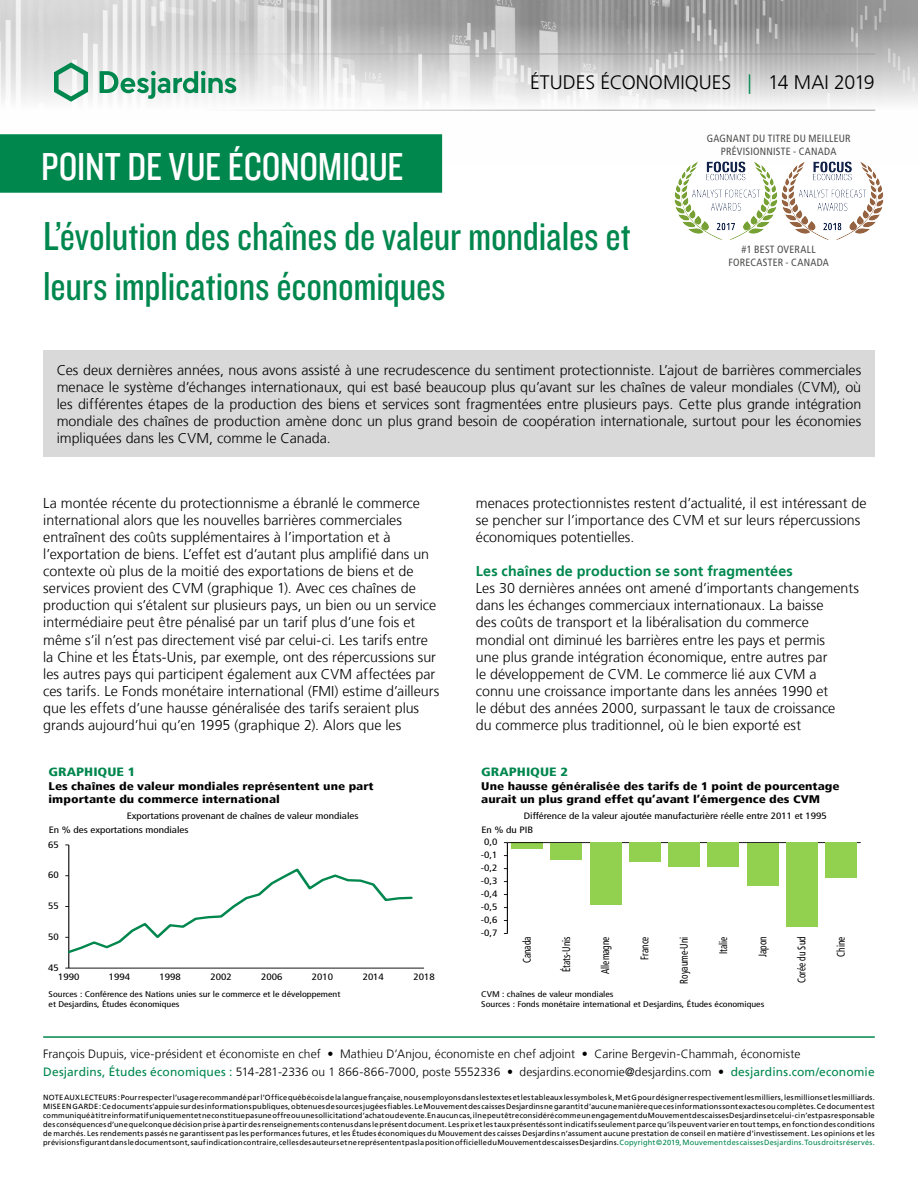
<style>
.page{position:relative;width:918px;height:1188px;background:#fff}
.page>*{position:absolute;margin:0;border:0;box-sizing:border-box;transform-origin:0 0}
.t1{font:42px "Knockout 29 Junior Ltweight";letter-spacing:-.005em;color:#00874e}
.t2{font:40.5px "Knockout 29 Junior Ltweight";letter-spacing:-.005em;color:#fff}
.t3{font:300 19.5px "Frutiger LT";color:#000}
.t4{font:300 14.25px/17.1px "Frutiger LT";color:#000}
.t5{font:700 14.25px "Frutiger LT";letter-spacing:.01em;color:#00874e}
.t6{font:300 12px/18.1px "Frutiger LT";letter-spacing:.005em;color:#000}
.t7{font:900 condensed 12px "Frutiger LT";color:#00874e;scale:1.2 1}
.t8{font:900 condensed 11.1px "Frutiger LT";color:#000;scale:1.2 1}
.t9{font:condensed 11.1px "Frutiger LT";color:#000;scale:.83 1}
.t10{font:condensed 10.5px/12.6px "Frutiger LT";letter-spacing:.025em;color:#4a4a49;text-align:center}
.t11{font:condensed 9.3px/13px "Frutiger LT";color:#000;text-align:center;scale:1.2 1}
.t12{font:condensed 9.15px/13px "Frutiger LT";color:#000;scale:1.2 1}
.t13{font:condensed 8.25px "Frutiger LT";color:#000;scale:1.2 1}
.t14{font:7.5px/9px "Frutiger LT";letter-spacing:.025em;color:#000;text-align:justify}
.s1{color:#00874e}
.s2{font-weight:400;color:#00874e}
</style>
<div class="page">
<img style="left:0;top:0;width:918px;height:164px">
<hr style="left:43px;top:54px;width:832px;height:1px;background:#9d9d9c">
<hr style="left:43px;top:110px;width:832px;height:1px;background:#9d9d9c">
<svg style="left:54px;top:62px;width:34px;height:40px"></svg>
<svg style="left:100px;top:71px;width:136px;height:28px"></svg>
<div style="left:0;top:135px;width:441px;height:57px;background:#00874e"></div>
<div style="left:0;top:134px;width:442px;height:59px;border:2px solid #00874e"></div>
<div style="left:43px;top:350px;width:832px;height:107px;background:#d9d9d9"></div>
<hr style="left:69px;top:968px;width:355px;height:1px;background:#000">
<hr style="left:507px;top:843px;width:1px;height:91px;background:#000">
<div style="left:511px;top:843px;width:32px;height:6px;background:#92d050"></div>
<hr style="left:507px;top:842px;width:354px;height:1px;background:#000">
<hr style="left:43px;top:1036px;width:832px;height:2px;background:#00874e">
<img style="left:672px;top:158px;width:213px;height:82px">
<hr style="left:68px;top:845px;width:1px;height:123px;background:#000">
<svg style="left:65px;top:867px;width:348px;height:88px"></svg>
<div style="left:551px;top:843px;width:31px;height:17px;background:#92d050"></div>
<div style="left:629px;top:843px;width:32px;height:19px;background:#92d050"></div>
<div style="left:668px;top:843px;width:32px;height:24px;background:#92d050"></div>
<div style="left:708px;top:843px;width:31px;height:24px;background:#92d050"></div>
<div style="left:747px;top:843px;width:31px;height:43px;background:#92d050"></div>
<div style="left:825px;top:843px;width:32px;height:35px;background:#92d050"></div>
<div style="left:590px;top:843px;width:31px;height:62px;background:#92d050"></div>
<div style="left:786px;top:843px;width:31px;height:84px;background:#92d050"></div>
<h2 class="t2" style="left:41px;top:140px;width:364px">POINT DE VUE ÉCONOMIQUE</h2>
<h3 class="t3" style="left:530px;top:72px;width:346px">ÉTUDES ÉCONOMIQUES <span class="s1">|</span> 14 MAI 2019</h3>
<p class="t10" style="left:707px;top:132px;width:145px">GAGNANT DU TITRE DU MEILLEUR<br>PRÉVISIONNISTE - CANADA</p>
<h1 class="t1" style="left:43px;top:209px;width:589px">L’évolution des chaînes de valeur mondiales et</h1>
<h1 class="t1" style="left:43px;top:259px;width:404px">leurs implications économiques</h1>
<p class="t10" style="left:728px;top:243px;width:102px">#1 BEST OVERALL<br>FORECASTER - CANADA</p>
<p class="t4" style="left:57px;top:361px;width:806px;text-align:justify">Ces deux dernières années, nous avons assisté à une recrudescence du sentiment protectionniste. L’ajout de barrières commerciales menace le système d’échanges internationaux, qui est basé beaucoup plus qu’avant sur les chaînes de valeur mondiales (CVM), où les différentes étapes de la production des biens et services sont fragmentées entre plusieurs pays. Cette plus grande intégration mondiale des chaînes de production amène donc un plus grand besoin de coopération internationale, surtout pour les économies impliquées dans les CVM, comme le Canada.</p>
<p class="t4" style="left:43px;top:494px;width:378px">La montée récente du protectionnisme a ébranlé le commerce international alors que les nouvelles barrières commerciales entraînent des coûts supplémentaires à l’importation et à</p>
<p class="t4" style="left:43px;top:546px;width:387px">l’exportation de biens. L’effet est d’autant plus amplifié dans un</p>
<p class="t4" style="left:43px;top:563px;width:398px">contexte où plus de la moitié des exportations de biens et de services provient des CVM (graphique 1). Avec ces chaînes de production qui s’étalent sur plusieurs pays, un bien ou un service intermédiaire peut être pénalisé par un tarif plus d’une fois et même s’il n’est pas directement visé par celui-ci. Les tarifs entre la Chine et les États-Unis, par exemple, ont des répercussions sur les autres pays qui participent également aux CVM affectées par ces tarifs. Le Fonds monétaire international (FMI) estime d’ailleurs que les effets d’une hausse généralisée des tarifs seraient plus grands aujourd’hui qu’en 1995 (graphique 2). Alors que les</p>
<p class="t4" style="left:476px;top:494px;width:392px">menaces protectionnistes restent d’actualité, il est intéressant de se pencher sur l’importance des CVM et sur leurs répercussions économiques potentielles.</p>
<h5 class="t5" style="left:476px;top:563px;width:318px">Les chaînes de production se sont fragmentées</h5>
<p class="t4" style="left:476px;top:580px;width:385px">Les 30 dernières années ont amené d’importants changements dans les échanges commerciaux internationaux. La baisse<br>des coûts de transport et la libéralisation du commerce mondial ont diminué les barrières entre les pays et permis<br>une plus grande intégration économique, entre autres par<br>le développement de CVM. Le commerce lié aux CVM a<br>connu une croissance importante dans les années 1990 et<br>le début des années 2000, surpassant le taux de croissance<br>du commerce plus traditionnel, où le bien exporté est</p>
<h6 class="t7" style="left:49px;top:765px;width:74px">GRAPHIQUE 1</h6>
<h6 class="t7" style="left:481px;top:765px;width:74px">GRAPHIQUE 2</h6>
<p class="t8" style="left:49px;top:779px;width:272px">Les chaînes de valeur mondiales représentent une part</p>
<p class="t8" style="left:481px;top:779px;width:300px">Une hausse généralisée des tarifs de 1 point de pourcentage</p>
<p class="t8" style="left:49px;top:793px;width:194px">importante du commerce international</p>
<p class="t8" style="left:481px;top:792px;width:284px">aurait un plus grand effet qu’avant l’émergence des CVM</p>
<p class="t12" style="left:127px;top:810px;width:195px">Exportations provenant de chaînes de valeur mondiales</p>
<p class="t12" style="left:524px;top:810px;width:254px">Différence de la valeur ajoutée manufacturière réelle entre 2011 et 1995</p>
<p class="t12" style="left:49px;top:824px;width:118px">En % des exportations mondiales</p>
<p class="t12" style="left:481px;top:824px;width:45px">En % du PIB</p>
<p class="t11" style="left:481px;top:836px;width:15px">0,0 -0,1</p>
<p class="t11" style="left:481px;top:862px;width:15px">-0,2</p>
<p class="t12" style="left:48px;top:838px;width:10px">65</p>
<p class="t12" style="left:48px;top:869px;width:10px">60</p>
<p class="t11" style="left:481px;top:875px;width:15px;text-align:left">-0,3 -0,4</p>
<p class="t11" style="left:48px;top:900px;width:10px">55</p>
<p class="t11" style="left:481px;top:901px;width:15px">-0,5</p>
<p class="t12" style="left:481px;top:914px;width:15px">-0,6 -0,7</p>
<p class="t12" style="left:48px;top:930px;width:10px">50</p>
<p class="t12" style="left:48px;top:961px;width:10px">45</p>
<p class="t11" style="left:58px;top:970px;width:19px">1990</p>
<p class="t11" style="left:109px;top:970px;width:19px">1994</p>
<p class="t11" style="left:160px;top:970px;width:19px">1998</p>
<p class="t11" style="left:210px;top:970px;width:19px">2002</p>
<p class="t11" style="left:261px;top:970px;width:19px">2006</p>
<p class="t11" style="left:312px;top:970px;width:19px">2010</p>
<p class="t11" style="left:363px;top:970px;width:19px">2014</p>
<p class="t11" style="left:413px;top:970px;width:19px">2018</p>
<p class="t9" style="left:520px;top:963px;width:34px;rotate:-90deg">Canada</p>
<p class="t9" style="left:560px;top:972px;width:44px;rotate:-90deg">États-Unis</p>
<p class="t9" style="left:599px;top:974px;width:46px;rotate:-90deg">Allemagne</p>
<p class="t9" style="left:638px;top:960px;width:29px;rotate:-90deg">France</p>
<p class="t9" style="left:678px;top:984px;width:58px;rotate:-90deg">Royaume-Uni</p>
<p class="t9" style="left:717px;top:954px;width:22px;rotate:-90deg">Italie</p>
<p class="t9" style="left:756px;top:957px;width:26px;rotate:-90deg">Japon</p>
<p class="t9" style="left:795px;top:983px;width:58px;rotate:-90deg">Corée du Sud</p>
<p class="t9" style="left:835px;top:957px;width:26px;rotate:-90deg">Chine</p>
<p class="t13" style="left:49px;top:989px;width:245px">Sources : Conférence des Nations unies sur le commerce et le développement</p>
<p class="t13" style="left:481px;top:989px;width:112px">CVM : chaînes de valeur mondiales</p>
<p class="t13" style="left:49px;top:999px;width:111px">et Desjardins, Études économiques</p>
<p class="t13" style="left:481px;top:999px;width:237px">Sources : Fonds monétaire international et Desjardins, Études économiques</p>
<p class="t6" style="left:43px;top:1045px;width:833px">François Dupuis, vice-président et économiste en chef • Mathieu D’Anjou, économiste en chef adjoint • Carine Bergevin-Chammah, économiste<br><span class="s2">Desjardins, Études économiques :</span> 514-281-2336 ou 1 866-866-7000, poste 5552336 • desjardins.economie@desjardins.com • <span class="s2">desjardins.com/economie</span></p>
<p class="t14" style="left:43px;top:1093px;width:833px">NOTE AUX LECTEURS: Pour respecter l’usage recommandé par l’Office québécois de la langue française, nous employons dans les textes et les tableaux les symboles k, M et G pour désigner respectivement les milliers, les millions et les milliards.<br>MISE EN GARDE: Ce document s’appuie sur des informations publiques, obtenues de sources jugées fiables. Le Mouvement des caisses Desjardins ne garantit d’aucune manière que ces informations sont exactes ou complètes. Ce document est communiqué à titre informatif uniquement et ne constitue pas une offre ou une sollicitation d’achat ou de vente. En aucun cas, il ne peut être considéré comme un engagement du Mouvement des caisses Desjardins et celui-ci n’est pas responsable des conséquences d’une quelconque décision prise à partir des renseignements contenus dans le présent document. Les prix et les taux présentés sont indicatifs seulement parce qu’ils peuvent varier en tout temps, en fonction des conditions de marchés. Les rendements passés ne garantissent pas les performances futures, et les Études économiques du Mouvement des caisses Desjardins n’assument aucune prestation de conseil en matière d’investissement. Les opinions et les prévisions figurant dans le document sont, sauf indication contraire, celles des auteurs et ne représentent pas la position officielle du Mouvement des caisses Desjardins. <span class="s1">Copyright©2019,Mouvement des caissesDesjardins. Tous droits réservés.</span></p>
</div>
